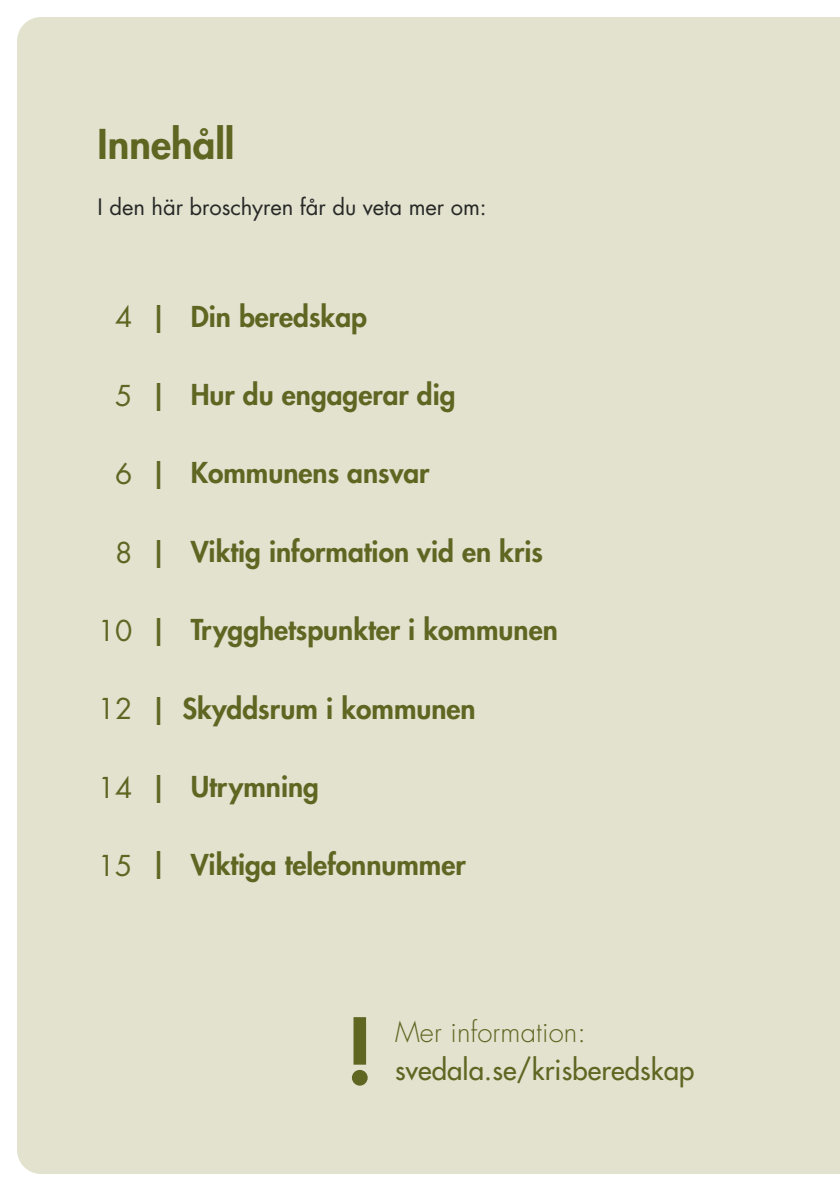
<style>
.page{position:relative;width:840px;height:1191px;background:#fff}
.page>*{position:absolute;margin:0;border:0;box-sizing:border-box;transform-origin:0 0}
.t1{font:800 88.6px "Futura";color:#5f6622}
.t2{font:800 40px "Futura";color:#5f6622}
.t3{font:800 28px "Futura";color:#5f6622}
.t4{font:28px "Futura";color:#5f6622}
.t5{font:27.6px "Futura";letter-spacing:.005em;color:#5f6622}
.t6{font:300 27.6px "Futura";letter-spacing:.005em;color:#5f6622}
.t7{font:22px "Futura";letter-spacing:-.005em;color:#282827}
</style>
<div class="page">
<div style="left:17px;top:17px;width:822px;height:1157px;background:#e2e2cf"></div>
<h2 class="t2" style="left:98px;top:119px;width:138px">Innehåll</h2>
<p class="t7" style="left:98px;top:193px;width:390px">I den här broschyren får du veta mer om:</p>
<p class="t4" style="left:115px;top:299px;width:19px">4</p>
<p class="t3" style="left:151px;top:298px;width:217px">| Din beredskap</p>
<p class="t4" style="left:115px;top:377px;width:19px">5</p>
<p class="t3" style="left:151px;top:377px;width:306px">| Hur du engagerar dig</p>
<p class="t4" style="left:115px;top:456px;width:19px">6</p>
<p class="t3" style="left:151px;top:455px;width:279px">| Kommunens ansvar</p>
<p class="t4" style="left:115px;top:534px;width:19px">8</p>
<p class="t3" style="left:151px;top:533px;width:393px">| Viktig information vid en kris</p>
<p class="t4" style="left:98px;top:612px;width:36px">10</p>
<p class="t3" style="left:151px;top:612px;width:408px">| Trygghetspunkter i kommunen</p>
<p class="t4" style="left:98px;top:691px;width:36px">12</p>
<p class="t3" style="left:151px;top:690px;width:326px">| Skyddsrum i kommunen</p>
<p class="t4" style="left:98px;top:769px;width:36px">14</p>
<p class="t3" style="left:151px;top:769px;width:169px">| Utrymning</p>
<p class="t4" style="left:98px;top:848px;width:36px">15</p>
<p class="t3" style="left:151px;top:847px;width:316px">| Viktiga telefonnummer</p>
<h1 class="t1" style="left:345px;top:995px;width:30px">!</h1>
<p class="t6" style="left:395px;top:1015px;width:192px">Mer information:</p>
<p class="t5" style="left:395px;top:1053px;width:301px">svedala.se/krisberedskap</p>
</div>
